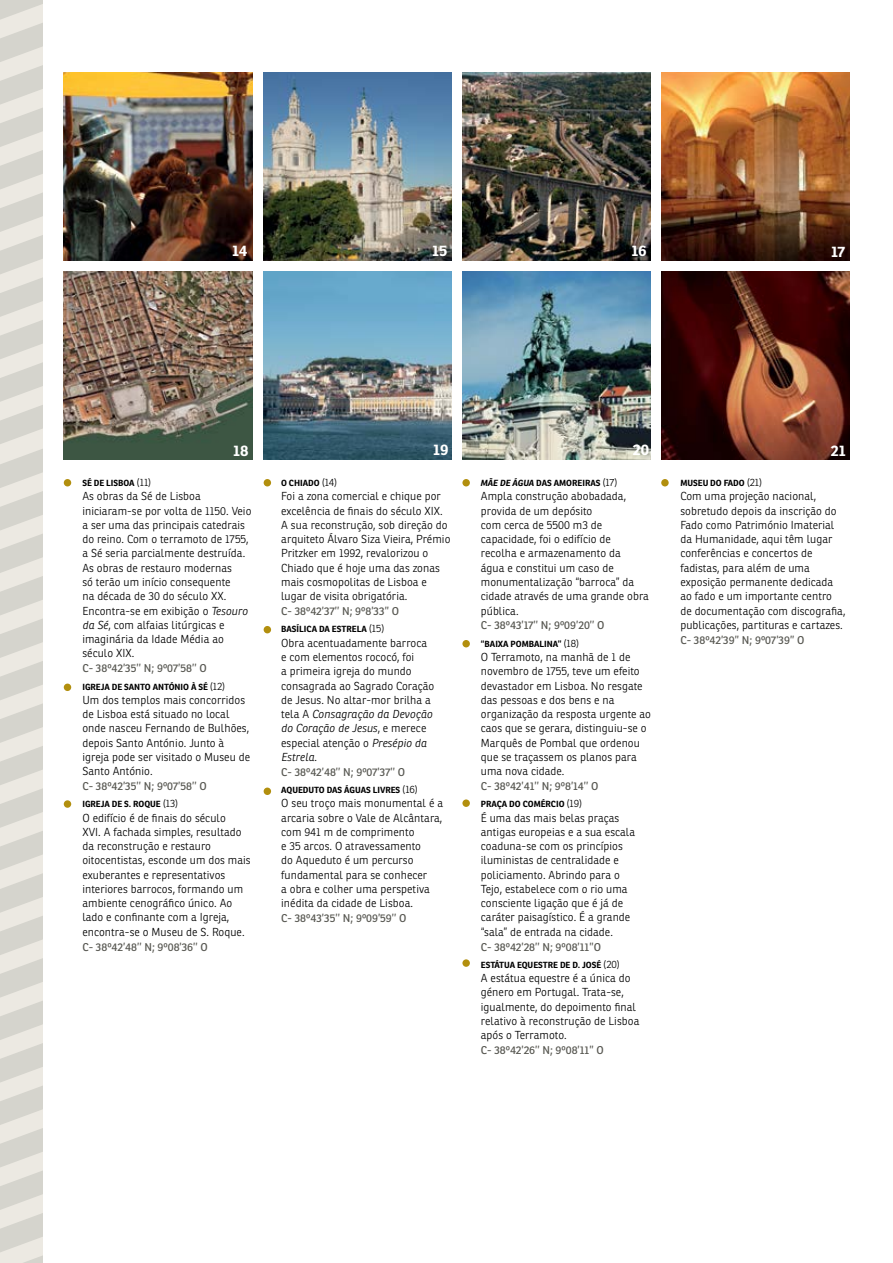
<style>
.page{position:relative;width:893px;height:1263px;background:#fff}
.page>*{position:absolute;margin:0;border:0;box-sizing:border-box;transform-origin:0 0}
.t1{font:700 15px "Ronnia Basic";color:#fff}
.t2{font:300 11.25px/14.2px "Ronnia Basic";letter-spacing:.005em;color:#000}
.t3{font:10.95px "Ronnia Basic Rg";color:#585852}
.t4{font:700 8.7px "Ronnia Basic";color:#000}
.s1{font-weight:300;font-size:10.35px}
.s2{font-style:italic}
</style>
<div class="page">
<img style="left:263px;top:72px;width:189px;height:189px">
<img style="left:462px;top:72px;width:189px;height:189px">
<img style="left:661px;top:72px;width:189px;height:189px">
<img style="left:64px;top:72px;width:188px;height:189px">
<img style="left:661px;top:271px;width:189px;height:189px">
<img style="left:64px;top:271px;width:188px;height:189px">
<img style="left:263px;top:271px;width:189px;height:189px">
<img style="left:462px;top:271px;width:189px;height:189px">
<div style="left:64px;top:479px;width:7px;height:7px;background:#b28f0e;border-radius:50%"></div>
<div style="left:64px;top:800px;width:7px;height:8px;background:#b28f0e;border-radius:50%"></div>
<div style="left:64px;top:684px;width:7px;height:7px;background:#b28f0e;border-radius:50%"></div>
<div style="left:264px;top:479px;width:7px;height:7px;background:#b28f0e;border-radius:50%"></div>
<div style="left:264px;top:787px;width:7px;height:8px;background:#b28f0e;border-radius:50%"></div>
<div style="left:264px;top:626px;width:7px;height:7px;background:#b28f0e;border-radius:50%"></div>
<div style="left:462px;top:479px;width:8px;height:7px;background:#b28f0e;border-radius:50%"></div>
<div style="left:661px;top:479px;width:8px;height:7px;background:#b28f0e;border-radius:50%"></div>
<div style="left:462px;top:799px;width:8px;height:8px;background:#b28f0e;border-radius:50%"></div>
<div style="left:462px;top:640px;width:8px;height:7px;background:#b28f0e;border-radius:50%"></div>
<div style="left:462px;top:959px;width:8px;height:8px;background:#b28f0e;border-radius:50%"></div>
<svg style="left:0;top:0;width:43px;height:1263px"></svg>
<h1 class="t1" style="left:232px;top:241px;width:17px">14</h1>
<h1 class="t1" style="left:432px;top:241px;width:17px">15</h1>
<h1 class="t1" style="left:632px;top:241px;width:17px">16</h1>
<h1 class="t1" style="left:831px;top:242px;width:16px">17</h1>
<h1 class="t1" style="left:233px;top:441px;width:17px">18</h1>
<h1 class="t1" style="left:433px;top:440px;width:17px">19</h1>
<h1 class="t1" style="left:633px;top:440px;width:18px">20</h1>
<h1 class="t1" style="left:831px;top:441px;width:17px">21</h1>
<p class="t4" style="left:82px;top:478px;width:71px">SÉ DE LISBOA <span class="s1">(11)</span></p>
<p class="t2" style="left:82px;top:489px;width:171px">As obras da Sé de Lisboa iniciaram-se por volta de 1150. Veio a ser uma das principais catedrais do reino. Com o terramoto de 1755, a Sé seria parcialmente destruída.<br>As obras de restauro modernas<br>só terão um início consequente<br>na década de 30 do século XX.<br>Encontra-se em exibição o <span class="s2">Tesouro da Sé</span>, com alfaias litúrgicas e imaginária da Idade Média ao século XIX.</p>
<p class="t3" style="left:82px;top:661px;width:126px">C- 38º42’35’’ N; 9º07’58’’ O</p>
<p class="t4" style="left:82px;top:681px;width:145px">IGREJA DE SANTO ANTÓNIO À SÉ <span class="s1">(12)</span></p>
<p class="t2" style="left:82px;top:692px;width:169px">Um dos templos mais concorridos de Lisboa está situado no local onde nasceu Fernando de Bulhões, depois Santo António. Junto à igreja pode ser visitado o Museu de<br>Santo António.</p>
<p class="t3" style="left:82px;top:779px;width:126px">C- 38º42’35’’ N; 9º07’58’’ O</p>
<p class="t4" style="left:82px;top:799px;width:97px">IGREJA DE S. ROQUE <span class="s1">(13)</span></p>
<p class="t2" style="left:82px;top:810px;width:170px">O edifício é de finais do século<br>XVI. A fachada simples, resultado da reconstrução e restauro oitocentistas, esconde um dos mais exuberantes e representativos interiores barrocos, formando um ambiente cenográfico único. Ao lado e confinante com a Igreja, encontra-se o Museu de S. Roque.</p>
<p class="t3" style="left:82px;top:940px;width:127px">C- 38º42’48’’ N; 9º08’36’’ O</p>
<p class="t4" style="left:281px;top:478px;width:58px">O CHIADO <span class="s1">(14)</span></p>
<p class="t2" style="left:281px;top:489px;width:171px">Foi a zona comercial e chique por excelência de finais do século XIX.<br>A sua reconstrução, sob direção do arquiteto Álvaro Siza Vieira, Prémio<br>Pritzker em 1992, revalorizou o<br>Chiado que é hoje uma das zonas mais cosmopolitas de Lisboa e lugar de visita obrigatória.</p>
<p class="t3" style="left:281px;top:604px;width:119px">C- 38º42’37’’ N; 9º8’33’’ O</p>
<p class="t4" style="left:281px;top:624px;width:105px">BASÍLICA DA ESTRELA <span class="s1">(15)</span></p>
<p class="t2" style="left:281px;top:635px;width:155px">Obra acentuadamente barroca e com elementos rococó, foi<br>a primeira igreja do mundo consagrada ao Sagrado Coração de Jesus. No altar-mor brilha a tela A <span class="s2">Consagração da Devoção do Coração de Jesus</span>, e merece especial atenção o <span class="s2">Presépio da<br>Estrela</span>.</p>
<p class="t3" style="left:281px;top:765px;width:125px">C- 38º42’48’’ N; 9º07’37’’ O</p>
<p class="t4" style="left:281px;top:784px;width:138px">AQUEDUTO DAS ÁGUAS LIVRES <span class="s1">(16)</span></p>
<p class="t2" style="left:281px;top:796px;width:163px">O seu troço mais monumental é a arcaria sobre o Vale de Alcântara, com 941 m de comprimento<br>e 35 arcos. O atravessamento<br>do Aqueduto é um percurso fundamental para se conhecer<br>a obra e colher uma perspetiva inédita da cidade de Lisboa.</p>
<p class="t3" style="left:281px;top:911px;width:127px">C- 38º43’35’’ N; 9º09’59’’ O</p>
<p class="t4" style="left:481px;top:478px;width:138px"><span class="s2">MÃE DE ÁGUA</span> DAS AMOREIRAS <span class="s1">(17)</span></p>
<p class="t2" style="left:481px;top:489px;width:170px">Ampla construção abobadada, provida de um depósito<br>com cerca de 5500 m3 de capacidade, foi o edifício de recolha e armazenamento da<br>água e constitui um caso de monumentalização “barroca” da cidade através de uma grande obra pública.</p>
<p class="t3" style="left:481px;top:619px;width:125px">C- 38º43’17’’ N; 9º09’20’’ O</p>
<p class="t4" style="left:481px;top:638px;width:100px">“BAIXA POMBALINA” <span class="s1">(18)</span></p>
<p class="t2" style="left:481px;top:650px;width:172px">O Terramoto, na manhã de 1 de novembro de 1755, teve um efeito devastador em Lisboa. No resgate das pessoas e dos bens e na organização da resposta urgente ao caos que se gerara, distinguiu-se o<br>Marquês de Pombal que ordenou que se traçassem os planos para uma nova cidade.</p>
<p class="t3" style="left:481px;top:779px;width:119px">C- 38º42’41’’ N; 9º8’14’’ O</p>
<p class="t4" style="left:481px;top:799px;width:103px">PRAÇA DO COMÉRCIO <span class="s1">(19)</span></p>
<p class="t2" style="left:481px;top:810px;width:156px">É uma das mais belas praças antigas europeias e a sua escala coaduna-se com os princípios iluministas de centralidade e policiamento. Abrindo para o<br>Tejo, estabelece com o rio uma consciente ligação que é já de caráter paisagístico. É a grande “sala” de entrada na cidade.</p>
<p class="t3" style="left:481px;top:940px;width:122px">C- 38º42’28’’ N; 9º08’11’’O</p>
<p class="t4" style="left:481px;top:959px;width:141px">ESTÁTUA EQUESTRE DE D. JOSÉ <span class="s1">(20)</span></p>
<p class="t2" style="left:481px;top:971px;width:160px">A estátua equestre é a única do género em Portugal. Trata-se, igualmente, do depoimento final relativo à reconstrução de Lisboa após o Terramoto.</p>
<p class="t3" style="left:481px;top:1043px;width:125px">C- 38º42’26’’ N; 9º08’11’’ O</p>
<p class="t4" style="left:680px;top:478px;width:83px">MUSEU DO FADO <span class="s1">(21)</span></p>
<p class="t2" style="left:680px;top:489px;width:167px">Com uma projeção nacional, sobretudo depois da inscrição do<br>Fado como Património Imaterial da Humanidade, aqui têm lugar conferências e concertos de fadistas, para além de uma exposição permanente dedicada ao fado e um importante centro de documentação com discografia, publicações, partituras e cartazes.</p>
<p class="t3" style="left:680px;top:633px;width:126px">C- 38º42’39’’ N; 9º07’39’’ O</p>
</div>
